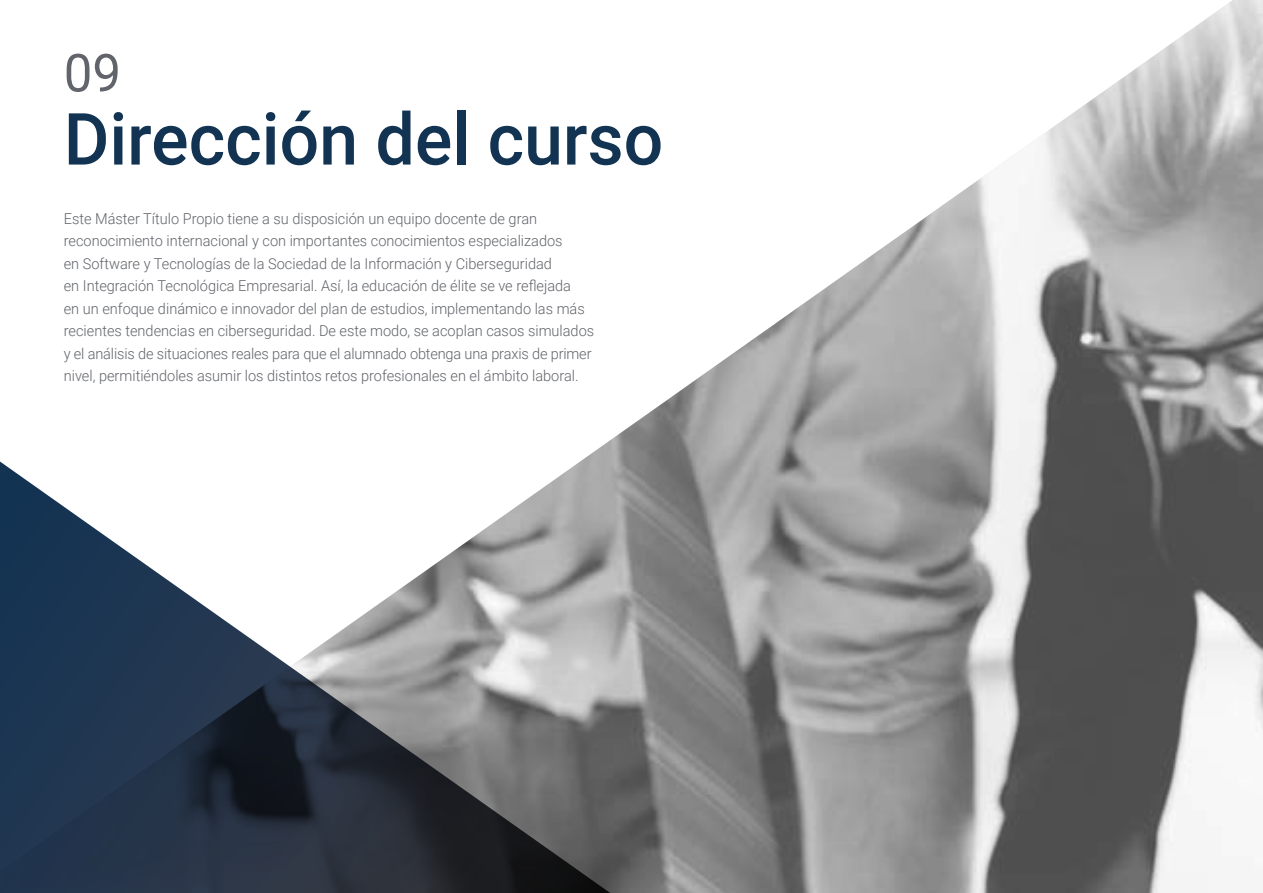
<style>
.page{position:relative;width:1263px;height:893px;background:#fff}
.page>*{position:absolute;margin:0;border:0;box-sizing:border-box;transform-origin:0 0}
.t1{font:500 72px "Roboto";color:#123352}
.t2{font:52.5px "Roboto";color:#61646a}
.t3{font:300 15px/22.5px "Roboto";color:#61646a}
</style>
<div class="page">
<img style="left:602px;top:0;width:661px;height:893px">
<svg style="left:0;top:446px;width:640px;height:447px"></svg>
<h2 class="t2" style="left:64px;top:36px;width:59px">09</h2>
<h1 class="t1" style="left:64px;top:89px;width:601px">Dirección del curso</h1>
<p class="t3" style="left:64px;top:207px;width:532px">Este Máster Título Propio tiene a su disposición un equipo docente de gran reconocimiento internacional y con importantes conocimientos especializados<br>en Software y Tecnologías de la Sociedad de la Información y Ciberseguridad<br>en Integración Tecnológica Empresarial. Así, la educación de élite se ve reflejada<br>en un enfoque dinámico e innovador del plan de estudios, implementando las más recientes tendencias en ciberseguridad. De este modo, se acoplan casos simulados y el análisis de situaciones reales para que el alumnado obtenga una praxis de primer nivel, permitiéndoles asumir los distintos retos profesionales en el ámbito laboral.</p>
</div>
